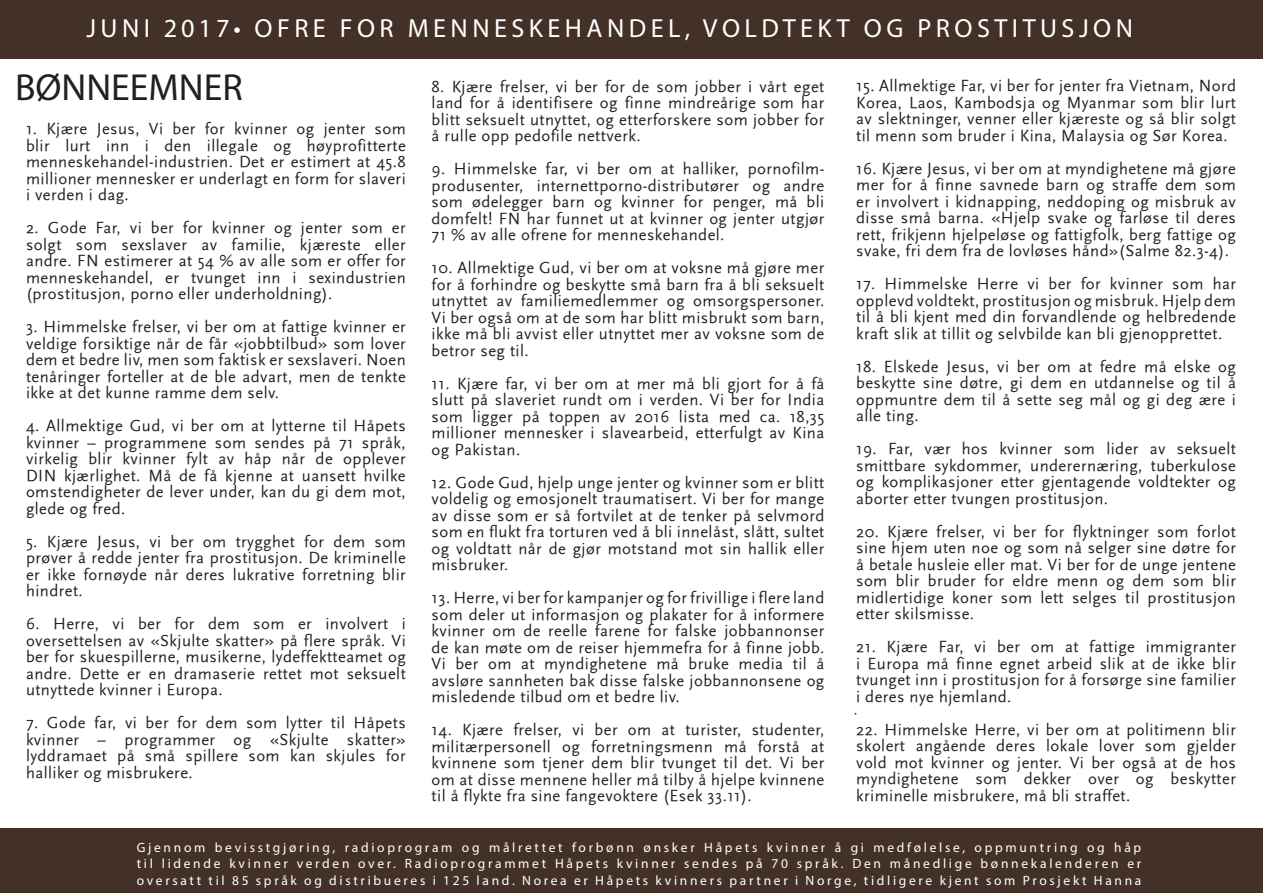
<style>
.page{position:relative;width:1263px;height:893px;background:#fff}
.page>*{position:absolute;margin:0;border:0;box-sizing:border-box;transform-origin:0 0}
.t1{font:37.8px "Myriad Pro";color:#231f20}
.t2{font:26.25px "Myriad Pro";letter-spacing:.17em;color:#fff}
.t3{font:18px "Times New Roman";color:#231f20}
.t4{font:16.65px/16.5px "Scala Sans";letter-spacing:.025em;color:#231f20;text-align:justify}
.t5{font:13.5px/16.2px "Myriad Pro";letter-spacing:.2em;color:#fff;text-align:justify}
</style>
<div class="page">
<div style="left:0;top:828px;width:1263px;height:65px;background:#433027"></div>
<div style="left:0;top:0;width:1263px;height:59px;background:#433027"></div>
<p class="t2" style="left:86px;top:12px;width:1048px">JUNI 2017• OFRE FOR MENNESKEHANDEL, VOLDTEKT OG PROSTITUSJON</p>
<p class="t1" style="left:15px;top:64px;width:229px">BØNNEEMNER</p>
<p class="t4" style="left:856px;top:78px;width:381px">15. Allmektige Far, vi ber for jenter fra Vietnam, Nord Korea, Laos, Kambodsja og Myanmar som blir lurt av slektninger, venner eller kjæreste og så blir solgt til menn som bruder i Kina, Malaysia og Sør Korea.</p>
<p class="t4" style="left:856px;top:160px;width:381px">16. Kjære Jesus, vi ber om at myndighetene må gjøre mer for å finne savnede barn og straffe dem som er involvert i kidnapping, neddoping og misbruk av disse små barna. «Hjelp svake og farløse til deres rett, frikjenn hjelpeløse og fattigfolk, berg fattige og svake, fri dem fra de lovløses hånd»(Salme 82.3-4).</p>
<p class="t4" style="left:856px;top:276px;width:381px">17. Himmelske Herre vi ber for kvinner som har opplevd voldtekt, prostitusjon og misbruk. Hjelp dem til å bli kjent med din forvandlende og helbredende kraft slik at tillit og selvbilde kan bli gjenopprettet.</p>
<p class="t4" style="left:856px;top:358px;width:381px">18. Elskede Jesus, vi ber om at fedre må elske og beskytte sine døtre, gi dem en utdannelse og til å oppmuntre dem til å sette seg mål og gi deg ære i alle ting.</p>
<p class="t4" style="left:856px;top:441px;width:381px">19. Far, vær hos kvinner som lider av seksuelt smittbare sykdommer, underernæring, tuberkulose og komplikasjoner etter gjentagende voldtekter og aborter etter tvungen prostitusjon.</p>
<p class="t4" style="left:856px;top:523px;width:381px">20. Kjære frelser, vi ber for flyktninger som forlot sine hjem uten noe og som nå selger sine døtre for å betale husleie eller mat. Vi ber for de unge jentene som blir bruder for eldre menn og dem som blir midlertidige koner som lett selges til prostitusjon etter skilsmisse.</p>
<p class="t4" style="left:856px;top:639px;width:381px">21. Kjære Far, vi ber om at fattige immigranter i Europa må finne egnet arbeid slik at de ikke blir tvunget inn i prostitusjon for å forsørge sine familier i deres nye hjemland.</p>
<p class="t4" style="left:856px;top:721px;width:381px">22. Himmelske Herre, vi ber om at politimenn blir skolert angående deres lokale lover som gjelder vold mot kvinner og jenter. Vi ber også at de hos myndighetene som dekker over og beskytter kriminelle misbrukere, må bli straffet.</p>
<p class="t4" style="left:432px;top:78px;width:394px">8. Kjære frelser, vi ber for de som jobber i vårt eget land for å identifisere og finne mindreårige som har blitt seksuelt utnyttet, og etterforskere som jobber for å rulle opp pedofile nettverk.</p>
<p class="t4" style="left:432px;top:161px;width:394px">9. Himmelske far, vi ber om at halliker, pornofilm&shy;produsenter, internettporno-distributører og andre som ødelegger barn og kvinner for penger, må bli domfelt! FN har funnet ut at kvinner og jenter utgjør 71 % av alle ofrene for menneskehandel.</p>
<p class="t4" style="left:432px;top:260px;width:394px">10. Allmektige Gud, vi ber om at voksne må gjøre mer for å forhindre og beskytte små barn fra å bli seksuelt utnyttet av familiemedlemmer og omsorgspersoner.<br>Vi ber også om at de som har blitt misbrukt som barn, ikke må bli avvist eller utnyttet mer av voksne som de betror seg til.</p>
<p class="t4" style="left:432px;top:375px;width:394px">11. Kjære far, vi ber om at mer må bli gjort for å få slutt på slaveriet rundt om i verden. Vi ber for India som ligger på toppen av 2016 lista med ca. 18,35 millioner mennesker i slavearbeid, etterfulgt av Kina og Pakistan.</p>
<p class="t4" style="left:432px;top:474px;width:394px">12. Gode Gud, hjelp unge jenter og kvinner som er blitt voldelig og emosjonelt traumatisert. Vi ber for mange av disse som er så fortvilet at de tenker på selvmord som en flukt fra torturen ved å bli innelåst, slått, sultet og voldtatt når de gjør motstand mot sin hallik eller misbruker.</p>
<p class="t4" style="left:432px;top:590px;width:394px">13. Herre, vi ber for kampanjer og for frivillige i flere land som deler ut informasjon og plakater for å informere kvinner om de reelle farene for falske jobbannonser de kan møte om de reiser hjemmefra for å finne jobb.<br>Vi ber om at myndighetene må bruke media til å avsløre sannheten bak disse falske jobbannonsene og misledende tilbud om et bedre liv.</p>
<p class="t4" style="left:432px;top:722px;width:394px">14. Kjære frelser, vi ber om at turister, studenter, militærpersonell og forretningsmenn må forstå at kvinnene som tjener dem blir tvunget til det. Vi ber om at disse mennene heller må tilby å hjelpe kvinnene til å flykte fra sine fangevoktere (Esek 33.11).</p>
<p class="t4" style="left:26px;top:121px;width:381px">1. Kjære Jesus, Vi ber for kvinner og jenter som blir lurt inn i den illegale og høyprofitterte menneskehandel-industrien. Det er estimert at 45.8 millioner mennesker er underlagt en form for slaveri i verden i dag.</p>
<p class="t4" style="left:26px;top:220px;width:381px">2. Gode Far, vi ber for kvinner og jenter som er solgt som sexslaver av familie, kjæreste eller andre. FN estimerer at 54 % av alle som er offer for menneskehandel, er tvunget inn i sexindustrien (prostitusjon, porno eller underholdning).</p>
<p class="t4" style="left:26px;top:319px;width:381px">3. Himmelske frelser, vi ber om at fattige kvinner er veldige forsiktige når de får «jobbtilbud» som lover dem et bedre liv, men som faktisk er sexslaveri. Noen tenåringer forteller at de ble advart, men de tenkte ikke at det kunne ramme dem selv.</p>
<p class="t4" style="left:26px;top:418px;width:381px">4. Allmektige Gud, vi ber om at lytterne til Håpets kvinner – programmene som sendes på 71 språk, virkelig blir kvinner fylt av håp når de opplever DIN kjærlighet. Må de få kjenne at uansett hvilke omstendigheter de lever under, kan du gi dem mot, glede og fred.</p>
<p class="t4" style="left:26px;top:533px;width:381px">5. Kjære Jesus, vi ber om trygghet for dem som prøver å redde jenter fra prostitusjon. De kriminelle er ikke fornøyde når deres lukrative forretning blir hindret.</p>
<p class="t4" style="left:26px;top:616px;width:381px">6. Herre, vi ber for dem som er involvert i oversettelsen av «Skjulte skatter» på flere språk. Vi ber for skuespillerne, musikerne, lydeffektteamet og andre. Dette er en dramaserie rettet mot seksuelt utnyttede kvinner i Europa.</p>
<p class="t4" style="left:26px;top:715px;width:381px">7. Gode far, vi ber for dem som lytter til Håpets kvinner – programmer og «Skjulte skatter» lyddramaet på små spillere som kan skjules for halliker og misbrukere.</p>
<p class="t3" style="left:838px;top:716px;width:6px;rotate:-90deg">.</p>
<p class="t5" style="left:137px;top:839px;width:1006px">Gjennom bevisstgjøring, radioprogram og målrettet forbønn ønsker Håpets kvinner å gi medfølelse, oppmuntring og håp til lidende kvinner verden over. Radioprogrammet Håpets kvinner sendes på 70 språk. Den månedlige bønnekalenderen er oversatt til 85 språk og distribueres i 125 land. Norea er Håpets kvinners partner i Norge, tidligere kjent som Prosjekt Hanna</p>
</div>
